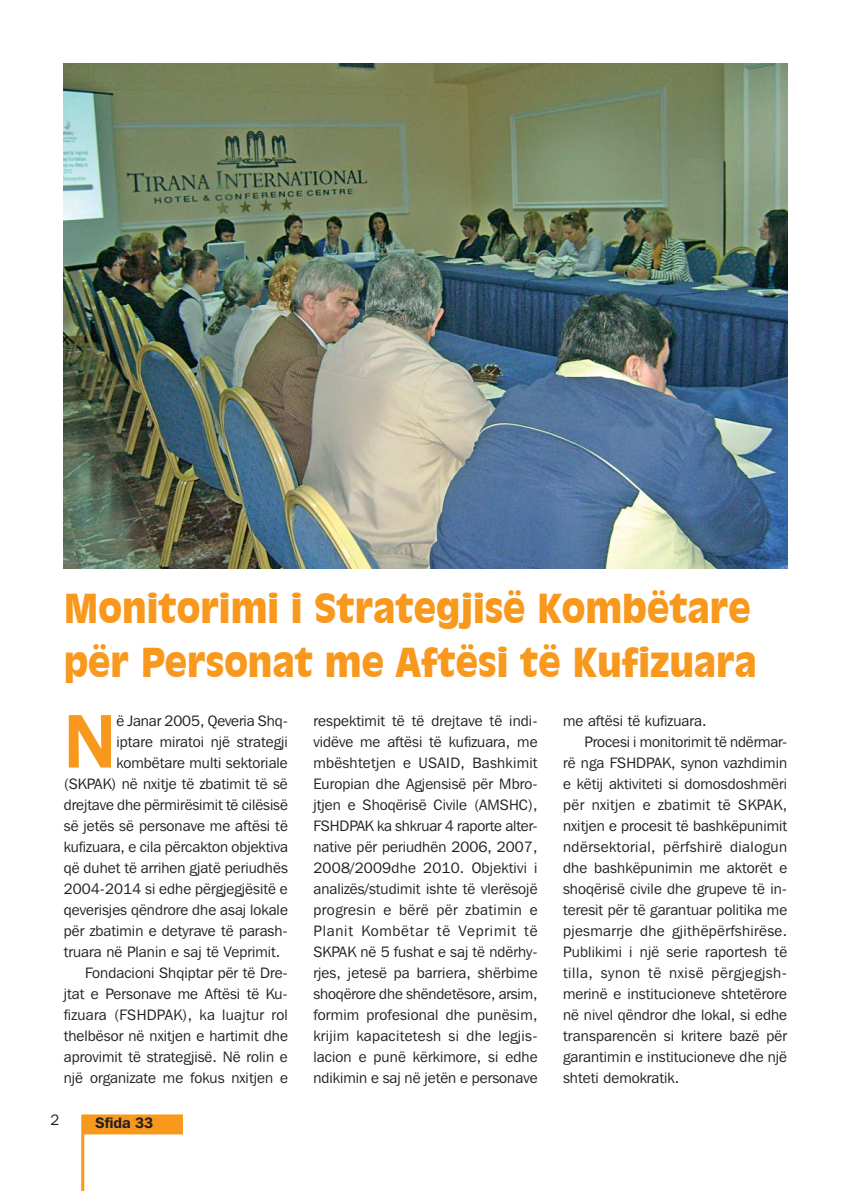
<style>
.page{position:relative;width:851px;height:1191px;background:#fff}
.page>*{position:absolute;margin:0;border:0;box-sizing:border-box;transform-origin:0 0}
.t1{font:600 75.45px "Franklin Gothic IT Cby BT";color:#f8981d}
.t2{font:900 39px/54px "Incised 901 BT";color:#f8981d;scale:.95 1}
.t3{font:15px/21px "Franklin Gothic IT Cby BT";letter-spacing:.005em;color:#231f20;text-align:justify}
.t4{font:15px "Franklin Gothic IT Cby BT";letter-spacing:.025em;color:#231f20}
.t5{font:15px "Franklin Gothic IT Cby BT";letter-spacing:.03em;color:#231f20}
.t6{font:15px "Franklin Gothic IT Cby BT";letter-spacing:.04em;color:#231f20}
.t7{font:600 15px "Franklin Gothic IT Cby BT";color:#231f20}
</style>
<div class="page">
<hr style="left:81px;top:1114px;width:3px;height:76px;background:#f8981d">
<div style="left:83px;top:1115px;width:99px;height:18px;background:#f8981d"></div>
<div style="left:82px;top:1114px;width:101px;height:20px;border:2px solid #f8981d"></div>
<img style="left:64px;top:64px;width:723px;height:504px">
<h2 class="t2" style="left:64px;top:581px;width:731px">Monitorimi i Strategjisë Kombëtare për Personat me Aftësi të Kufizuara</h2>
<p class="t3" style="left:563px;top:711px;width:145px">me aftësi të kufizuara.</p>
<p class="t3" style="left:584px;top:732px;width:204px">Procesi i monitorimit të ndërmar-</p>
<p class="t3" style="left:563px;top:753px;width:225px">rë nga FSHDPAK, synon vazhdimin</p>
<p class="t3" style="left:563px;top:774px;width:225px">e këtij aktiviteti si domosdoshmëri</p>
<p class="t4" style="left:563px;top:798px;width:225px">për nxitjen e zbatimit të SKPAK,</p>
<p class="t3" style="left:563px;top:816px;width:225px">nxitjen e procesit të bashkëpunimit</p>
<p class="t5" style="left:563px;top:840px;width:225px">ndërsektorial, përfshirë dialogun</p>
<p class="t3" style="left:563px;top:858px;width:225px">dhe bashkëpunimin me aktorët e</p>
<p class="t3" style="left:563px;top:879px;width:225px">shoqërisë civile dhe grupeve të in-</p>
<p class="t3" style="left:563px;top:900px;width:225px">teresit për të garantuar politika me</p>
<p class="t4" style="left:563px;top:924px;width:225px">pjesmarrje dhe gjithëpërfshirëse.</p>
<p class="t3" style="left:563px;top:942px;width:225px">Publikimi i një serie raportesh të</p>
<p class="t6" style="left:563px;top:966px;width:225px">tilla, synon të nxisë përgjegjsh-</p>
<p class="t3" style="left:563px;top:984px;width:225px">merinë e institucioneve shtetërore</p>
<p class="t3" style="left:563px;top:1005px;width:225px">në nivel qëndror dhe lokal, si edhe</p>
<p class="t3" style="left:563px;top:1026px;width:225px">transparencën si kritere bazë për</p>
<p class="t3" style="left:563px;top:1047px;width:225px">garantimin e institucioneve dhe një</p>
<p class="t3" style="left:563px;top:1068px;width:118px">shteti demokratik.</p>
<h1 class="t1" style="left:64px;top:712px;width:54px">N</h1>
<p class="t3" style="left:116px;top:711px;width:173px">ë Janar 2005, Qeveria Shq-</p>
<p class="t3" style="left:313px;top:711px;width:226px">respektimit të të drejtave të indi&shy;vidëve me aftësi të kufizuara, me mbështetjen e USAID, Bashkimit Europian dhe Agjensisë për Mbro&shy;jtjen e Shoqërisë Civile (AMSHC), FSHDPAK ka shkruar 4 raporte alter&shy;native për periudhën 2006, 2007, 2008/2009dhe 2010. Objektivi i analizës/studimit ishte të vlerësojë progresin e bërë për zbatimin e Planit Kombëtar të Veprimit të SKPAK në 5 fushat e saj të ndërhy&shy;rjes, jetesë pa barriera, shërbime shoqërore dhe shëndetësore, arsim, formim profesional dhe punësim, krijim kapacitetesh si dhe legjis&shy;lacion e punë kërkimore, si edhe ndikimin e saj në jetën e personave</p>
<p class="t3" style="left:116px;top:732px;width:173px">iptare miratoi një strategji</p>
<p class="t3" style="left:116px;top:753px;width:173px">kombëtare multi sektoriale</p>
<p class="t3" style="left:64px;top:774px;width:225px">(SKPAK) në nxitje të zbatimit të së</p>
<p class="t3" style="left:64px;top:795px;width:225px">drejtave dhe përmirësimit të cilësisë</p>
<p class="t3" style="left:64px;top:816px;width:225px">së jetës së personave me aftësi të</p>
<p class="t3" style="left:64px;top:837px;width:225px">kufizuara, e cila përcakton objektiva</p>
<p class="t3" style="left:64px;top:858px;width:225px">që duhet të arrihen gjatë periudhës</p>
<p class="t3" style="left:64px;top:879px;width:225px">2004-2014 si edhe përgjegjësitë e</p>
<p class="t3" style="left:64px;top:900px;width:225px">qeverisjes qëndrore dhe asaj lokale</p>
<p class="t3" style="left:64px;top:921px;width:225px">për zbatimin e detyrave të parash-</p>
<p class="t3" style="left:64px;top:942px;width:218px">truara në Planin e saj të Veprimit.</p>
<p class="t3" style="left:85px;top:963px;width:204px">Fondacioni Shqiptar për të Dre-</p>
<p class="t3" style="left:64px;top:984px;width:225px">jtat e Personave me Aftësi të Ku-</p>
<p class="t3" style="left:64px;top:1005px;width:225px">fizuara (FSHDPAK), ka luajtur rol</p>
<p class="t3" style="left:64px;top:1026px;width:225px">thelbësor në nxitjen e hartimit dhe</p>
<p class="t3" style="left:64px;top:1047px;width:225px">aprovimit të strategjisë. Në rolin e</p>
<p class="t3" style="left:64px;top:1068px;width:225px">një organizate me fokus nxitjen e</p>
<p class="t3" style="left:51px;top:1111px;width:10px">2</p>
<p class="t7" style="left:95px;top:1116px;width:60px">Sfida 33</p>
</div>
